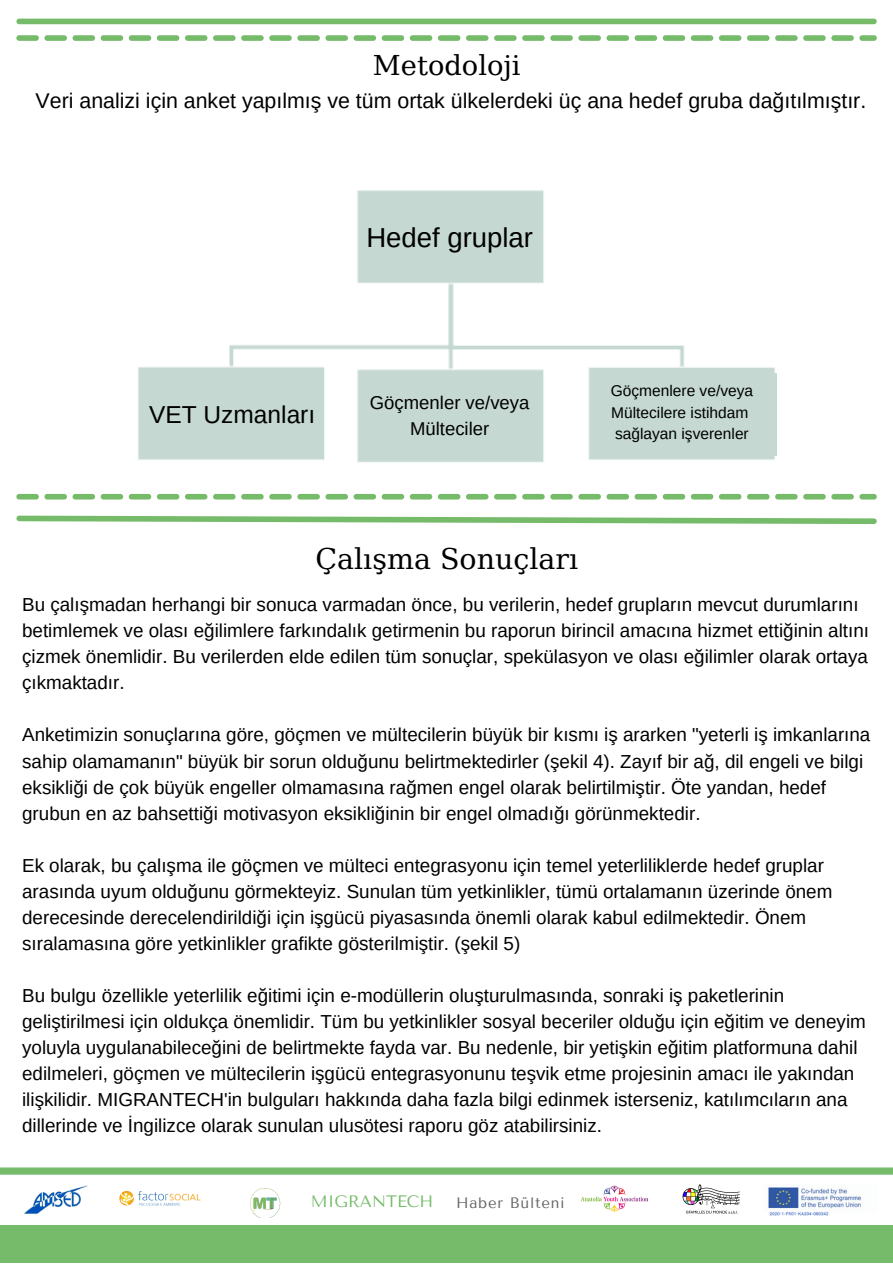
<style>
.page{position:relative;width:893px;height:1264px;background:#fff}
.page>*{position:absolute;margin:0;border:0;box-sizing:border-box;transform-origin:0 0}
.t1{font:28.5px "DejaVu Serif";color:#000}
.t2{font:27.45px "Arimo";color:#000}
.t3{font:27.3px "DejaVu Serif";color:#000}
.t4{font:24.45px "Arimo";color:#000}
.t5{font:21.3px "Arimo";color:#000}
.t6{font:18.9px/26px "Arimo";color:#000}
.t7{font:18.45px/25.8px "Arimo";color:#000;text-align:center}
.t8{font:16.5px "Tenor Sans";color:#75bb69}
.t9{font:15.45px/21.3px "Arimo";color:#000}
.t10{font:15px "Tenor Sans";letter-spacing:.05em;color:#666}
</style>
<div class="page">
<svg style="left:0;top:1167px;width:892px;height:51px"></svg>
<div style="left:0;top:1225px;width:892px;height:37px;background:#75bb69"></div>
<img style="left:677px;top:1178px;width:67px;height:40px">
<img style="left:22px;top:1184px;width:68px;height:30px">
<img style="left:575px;top:1167px;width:78px;height:51px">
<img style="left:114px;top:1184px;width:90px;height:28px">
<img style="left:241px;top:1184px;width:47px;height:33px">
<img style="left:758px;top:1183px;width:118px;height:35px">
<div style="left:19px;top:19px;width:854px;height:5px;background:#75bb69"></div>
<svg style="left:16px;top:515px;width:861px;height:9px"></svg>
<svg style="left:16px;top:35px;width:860px;height:6px"></svg>
<img style="left:136px;top:191px;width:639px;height:309px">
<svg style="left:16px;top:494px;width:860px;height:5px"></svg>
<div style="left:364px;top:209px;width:170px;height:56px;background:#c5d9d2"></div>
<div style="left:364px;top:387px;width:170px;height:56px;background:#c5d9d2"></div>
<div style="left:592px;top:373px;width:184px;height:83px;background:#c5d9d2"></div>
<div style="left:146px;top:387px;width:170px;height:56px;background:#c5d9d2"></div>
<h3 class="t3" style="left:373px;top:49px;width:149px">Metodoloji</h3>
<p class="t5" style="left:36px;top:89px;width:832px">Veri analizi için anket yapılmış ve tüm ortak ülkelerdeki üç ana hedef gruba dağıtılmıştır.</p>
<p class="t4" style="left:149px;top:401px;width:168px">VET Uzmanları</p>
<h2 class="t2" style="left:366px;top:222px;width:168px">Hedef gruplar</h2>
<p class="t7" style="left:370px;top:390px;width:161px">Göçmenler ve/veya<br>Mülteciler</p>
<p class="t9" style="left:610px;top:380px;width:144px">Göçmenlere ve/veya<br>Mültecilere istihdam sağlayan işverenler</p>
<h1 class="t1" style="left:315px;top:543px;width:264px">Çalışma Sonuçları</h1>
<p class="t6" style="left:22px;top:592px;width:848px">Bu çalışmadan herhangi bir sonuca varmadan önce, bu verilerin, hedef grupların mevcut durumlarını betimlemek ve olası eğilimlere farkındalık getirmenin bu raporun birincil amacına hizmet ettiğinin altını çizmek önemlidir. Bu verilerden elde edilen tüm sonuçlar, spekülasyon ve olası eğilimler olarak ortaya çıkmaktadır.</p>
<p class="t6" style="left:22px;top:722px;width:849px">Anketimizin sonuçlarına göre, göçmen ve mültecilerin büyük bir kısmı iş ararken "yeterli iş imkanlarına sahip olamamanın" büyük bir sorun olduğunu belirtmektedirler (şekil 4). Zayıf bir ağ, dil engeli ve bilgi eksikliği de çok büyük engeller olmamasına rağmen engel olarak belirtilmiştir. Öte yandan, hedef grubun en az bahsettiği motivasyon eksikliğinin bir engel olmadığı görünmektedir.</p>
<p class="t6" style="left:22px;top:852px;width:811px">Ek olarak, bu çalışma ile göçmen ve mülteci entegrasyonu için temel yeterliliklerde hedef gruplar arasında uyum olduğunu görmekteyiz. Sunulan tüm yetkinlikler, tümü ortalamanın üzerinde önem derecesinde derecelendirildiği için işgücü piyasasında önemli olarak kabul edilmektedir. Önem sıralamasına göre yetkinlikler grafikte gösterilmiştir. (şekil 5)</p>
<p class="t6" style="left:22px;top:982px;width:845px">Bu bulgu özellikle yeterlilik eğitimi için e-modüllerin oluşturulmasında, sonraki iş paketlerinin geliştirilmesi için oldukça önemlidir. Tüm bu yetkinlikler sosyal beceriler olduğu için eğitim ve deneyim yoluyla uygulanabileceğini de belirtmekte fayda var. Bu nedenle, bir yetişkin eğitim platformuna dahil edilmeleri, göçmen ve mültecilerin işgücü entegrasyonunu teşvik etme projesinin amacı ile yakından ilişkilidir. MIGRANTECH'in bulguları hakkında daha fazla bilgi edinmek isterseniz, katılımcıların ana dillerinde ve İngilizce olarak sunulan ulusötesi raporu göz atabilirsiniz.</p>
<p class="t8" style="left:311px;top:1191px;width:124px">MIGRANTECH</p>
<p class="t10" style="left:456px;top:1194px;width:110px">Haber Bülteni</p>
</div>
